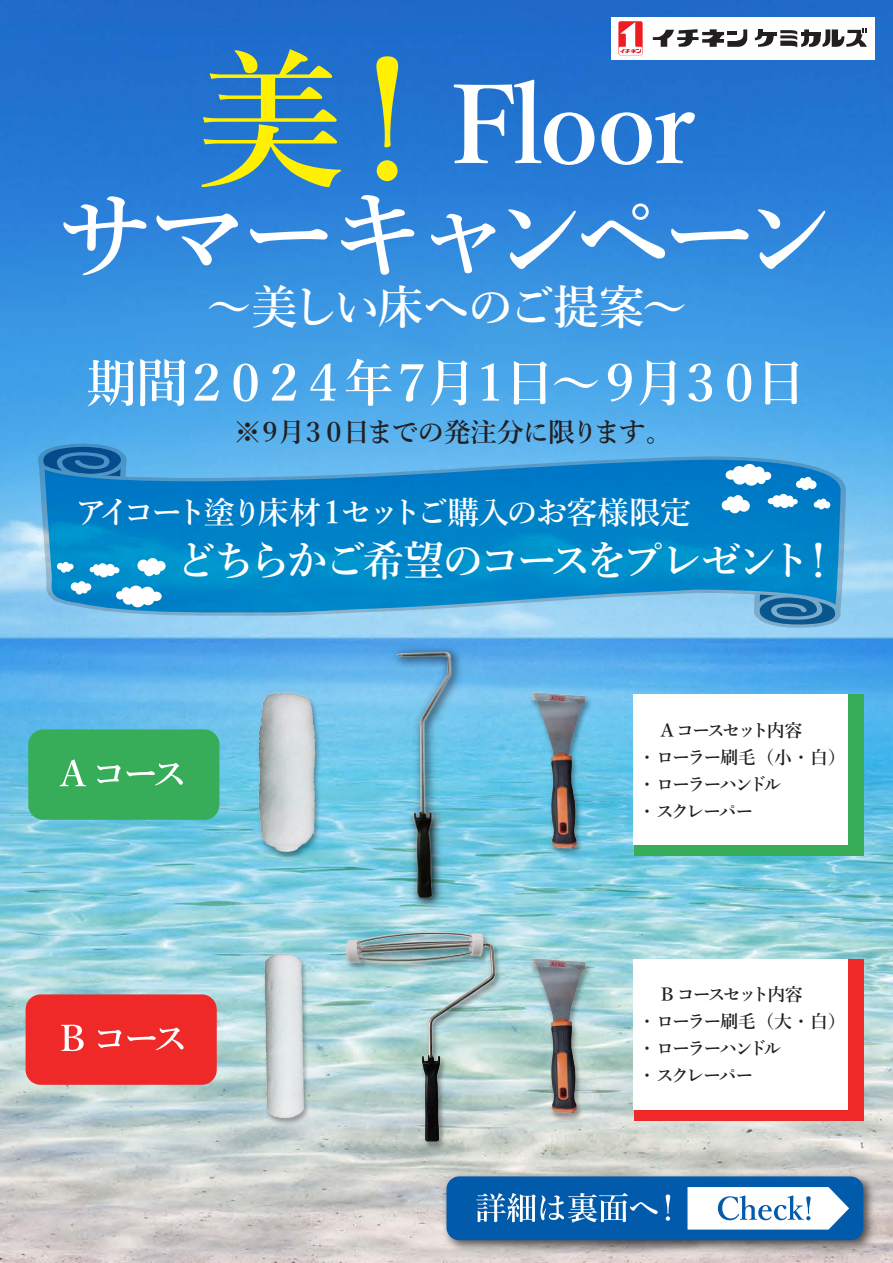
<style>
.page{position:relative;width:893px;height:1263px;background:#fff}
.page>*{position:absolute;margin:0;border:0;box-sizing:border-box;transform-origin:0 0}
.t1{font:600 108px "Yu Min Pr 6 N";letter-spacing:-.03em;color:#fff}
.t2{font:600 99px "Yu Min Pr 6 N";letter-spacing:-.125em;color:#fff}
.t3{font:600 51px "Yu Min Pr 6 N";letter-spacing:-.21em;color:#fff}
.t4{font:600 46.5px "Yu Min Pr 6 N";letter-spacing:-.05em;color:#fff}
.t5{font:600 42px "Yu Min Pr 6 N";letter-spacing:-.12em;color:#fff}
.t6{font:600 31.5px "Yu Min Pr 6 N";letter-spacing:-.12em;color:#fff}
.t7{font:600 27px "Yu Min Pr 6 N";letter-spacing:-.09em;color:#231f20}
.t8{font:600 18px/27px "Yu Min Pr 6 N";letter-spacing:-.125em;color:#231f20}
.s1{font-size:150px;color:#fff101}
</style>
<div class="page">
<img style="left:0;top:0;width:893px;height:1263px">
<div style="left:611px;top:17px;width:263px;height:43px;background:#fff"></div>
<svg style="left:751px;top:616px;width:90px;height:12px"></svg>
<svg style="left:38px;top:444px;width:91px;height:58px"></svg>
<svg style="left:39px;top:456px;width:807px;height:160px;background:#188dcd"></svg>
<svg style="left:722px;top:464px;width:108px;height:49px"></svg>
<svg style="left:57px;top:558px;width:109px;height:49px"></svg>
<img style="left:438px;top:1168px;width:442px;height:89px">
<div style="left:446px;top:1176px;width:417px;height:64px;background:#015aaa;border-radius:13px"></div>
<svg style="left:476px;top:1193px;width:182px;height:30px"></svg>
<svg style="left:666px;top:1194px;width:4px;height:27px"></svg>
<svg style="left:687px;top:1187px;width:162px;height:42px;background:#d6e4f1"></svg>
<img style="left:260px;top:951px;width:53px;height:177px">
<img style="left:260px;top:951px;width:48px;height:170px">
<img style="left:342px;top:931px;width:162px;height:221px">
<img style="left:342px;top:927px;width:159px;height:220px">
<img style="left:528px;top:1116px;width:66px;height:8px">
<img style="left:526px;top:954px;width:68px;height:162px">
<img style="left:528px;top:850px;width:66px;height:9px">
<img style="left:526px;top:689px;width:68px;height:161px">
<img style="left:379px;top:636px;width:93px;height:281px">
<img style="left:390px;top:647px;width:67px;height:255px">
<img style="left:254px;top:691px;width:70px;height:172px">
<img style="left:249px;top:687px;width:72px;height:170px">
<div style="left:28px;top:729px;width:191px;height:91px;background:#37ad5a;border-radius:15px"></div>
<svg style="left:60px;top:759px;width:26px;height:27px"></svg>
<svg style="left:97px;top:765px;width:24px;height:18px"></svg>
<svg style="left:127px;top:763px;width:56px;height:22px"></svg>
<div style="left:26px;top:994px;width:191px;height:91px;background:#ee2928;border-radius:15px"></div>
<svg style="left:61px;top:1025px;width:23px;height:26px"></svg>
<svg style="left:98px;top:1030px;width:23px;height:18px"></svg>
<svg style="left:127px;top:1028px;width:57px;height:22px"></svg>
<div style="left:634px;top:694px;width:229px;height:161px;background:#37ad5a"></div>
<div style="left:634px;top:694px;width:214px;height:150px;background:#fff"></div>
<div style="left:634px;top:959px;width:229px;height:161px;background:#ee2928"></div>
<div style="left:634px;top:959px;width:214px;height:150px;background:#fff"></div>
<svg style="left:653px;top:29px;width:94px;height:18px"></svg>
<svg style="left:780px;top:28px;width:87px;height:19px"></svg>
<hr style="left:801px;top:32px;width:19px;height:3px;background:#231f20">
<hr style="left:758px;top:32px;width:19px;height:3px;background:#231f20">
<svg style="left:755px;top:29px;width:19px;height:18px"></svg>
<svg style="left:618px;top:21px;width:25px;height:34px"></svg>
<svg style="left:619px;top:22px;width:23px;height:33px"></svg>
<h1 class="t1" style="left:195px;top:65px;width:502px"><span class="s1">美！</span>Floor</h1>
<h2 class="t2" style="left:56px;top:181px;width:784px">サマーキャンペーン</h2>
<h3 class="t4" style="left:206px;top:281px;width:484px">～美しい床へのご提案～</h3>
<h3 class="t3" style="left:86px;top:354px;width:722px">期間２０２４年７月１日～９月３０日</h3>
<h3 class="t7" style="left:234px;top:417px;width:440px">※９月３０日までの発注分に限ります。</h3>
<h3 class="t6" style="left:75px;top:494px;width:617px">アイコート塗り床材１セットご購入のお客様限定</h3>
<h3 class="t5" style="left:175px;top:537px;width:666px">どちらかご希望のコースをプレゼント！</h3>
<p class="t8" style="left:638px;top:717px;width:209px">　A コースセット内容<br>・ローラー刷毛（小・白）・ローラーハンドル<br>・スクレーパー</p>
<p class="t8" style="left:638px;top:982px;width:209px">　B コースセット内容<br>・ローラー刷毛（大・白）・ローラーハンドル<br>・スクレーパー</p>
</div>
